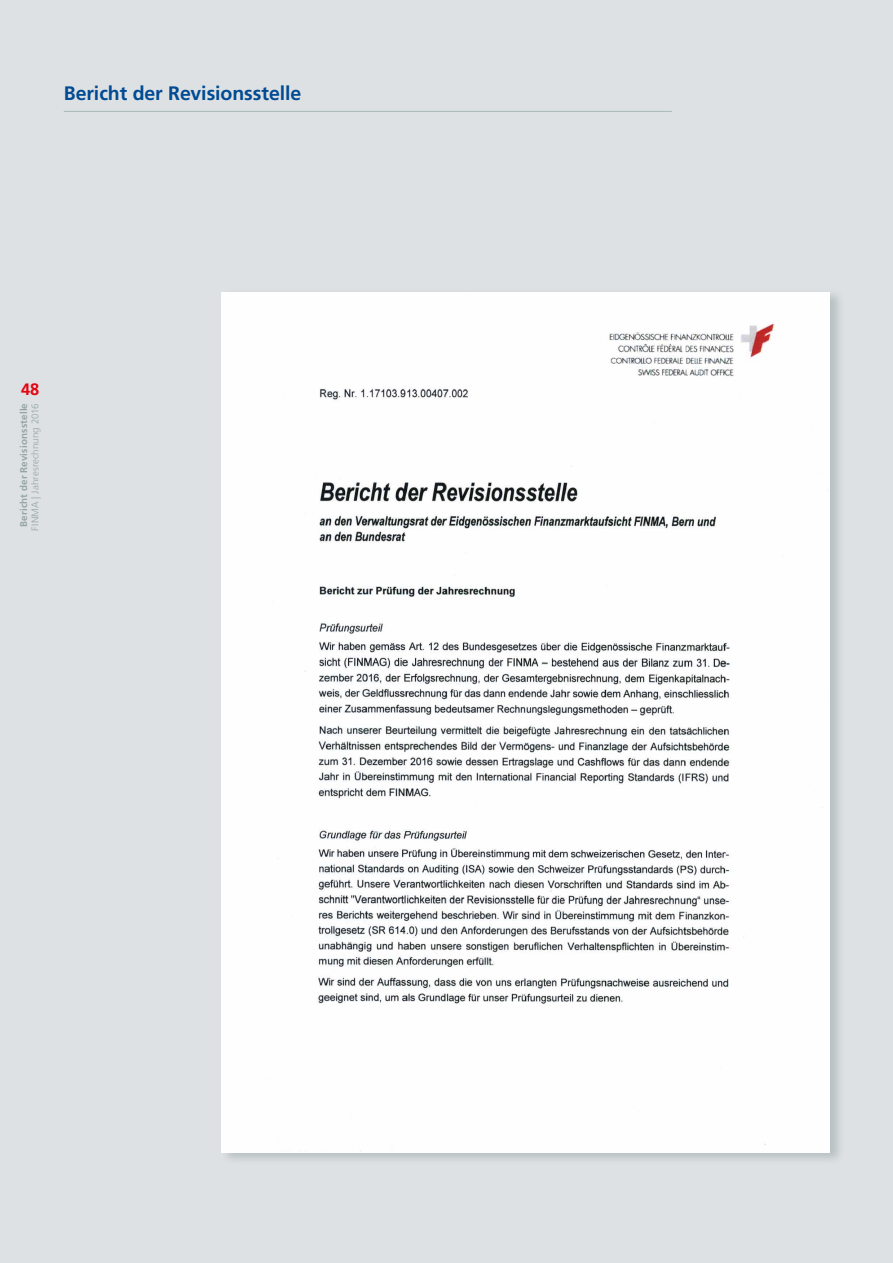
<style>
.page{position:relative;width:893px;height:1263px;background:#dee1e3}
.page>*{position:absolute;margin:0;border:0;box-sizing:border-box;transform-origin:0 0}
.t1{font:700 19.5px "Frutiger LT Com";letter-spacing:-.005em;color:#004b93}
.t2{font:700 16.5px "Frutiger LT Com";color:#e30613}
.t3{font:700 9.75px "Frutiger LT Com";letter-spacing:.02em;color:#95a5a5}
.t4{font:300 9.75px "Frutiger LT Com";letter-spacing:.01em;color:#95a5a5}
</style>
<div class="page">
<div style="left:220px;top:289px;width:625px;height:876px;background:#7d8f90;opacity:.4"></div>
<img style="left:221px;top:292px;width:608px;height:860px">
<hr style="left:64px;top:111px;width:608px;height:1px;background:#a6b7b7">
<h1 class="t1" style="left:64px;top:82px;width:239px">Bericht der Revisionsstelle</h1>
<h2 class="t2" style="left:21px;top:380px;width:20px">48</h2>
<p class="t3" style="left:18px;top:527px;width:125px;rotate:-90deg">Bericht der Revisionsstelle</p>
<p class="t4" style="left:29px;top:530px;width:129px;rotate:-90deg">FINMA | Jahresrechnung 2016</p>
</div>
